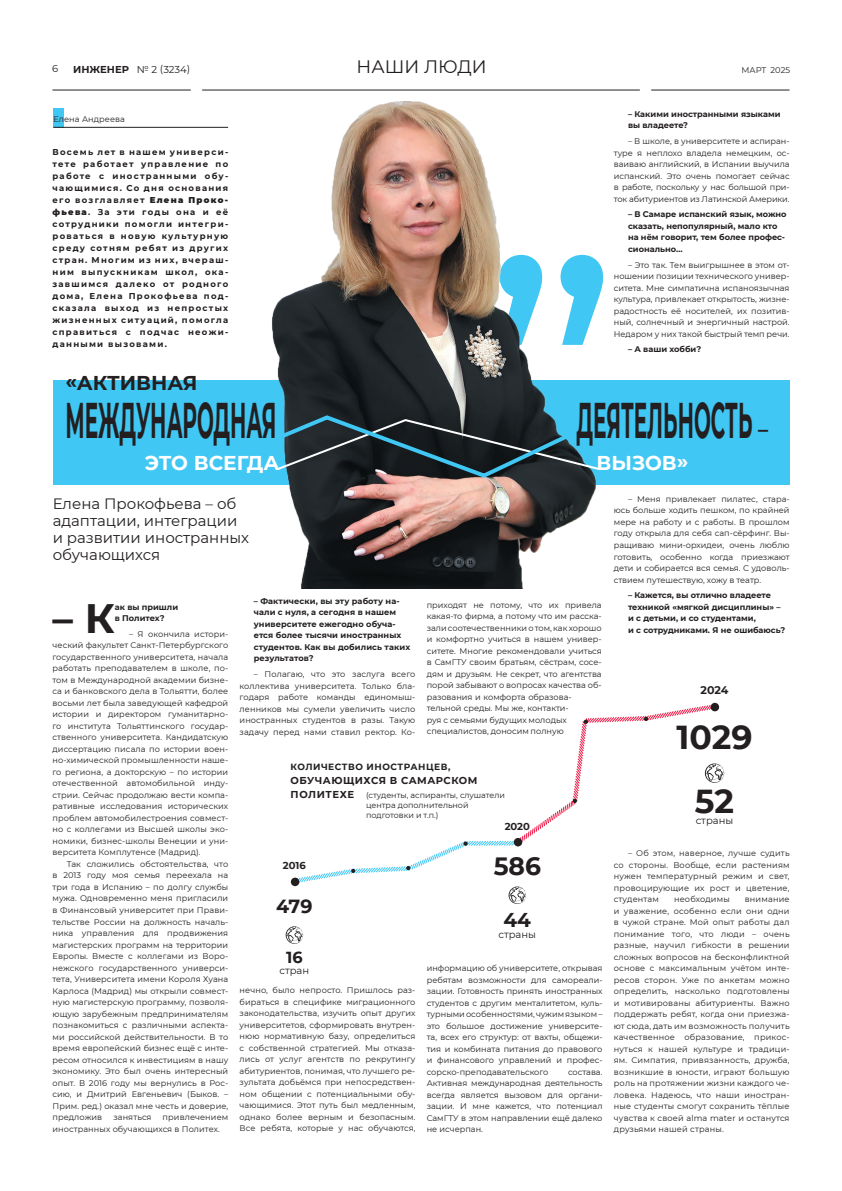
<style>
.page{position:relative;width:842px;height:1191px;background:#fff}
.page>*{position:absolute;margin:0;border:0;box-sizing:border-box;transform-origin:0 0}
.статьи{font:700 50px "Montserrat";color:#231f20;scale:.4 1}
.t1{font:700 41.1px "Montserrat";color:#231f20}
.статьи-2{font:700 33.1px "Montserrat";color:#231f20}
.статьи-3{font:700 25px "Montserrat";color:#231f20}
.статьи-4{font:700 20px "Montserrat";color:#fff}
.статьи-5{font:700 20px "Montserrat";color:#231f20}
.статьи-6{font:700 19px "Montserrat";color:#231f20}
.t2{font:18px "Montserrat";color:#231f20}
.статьи-7{font:700 16px "Montserrat";color:#231f20}
.t3{font:15px/17px "Montserrat";color:#231f20}
.статьи-8{font:700 11px "Montserrat";color:#231f20}
.статьи-9{font:700 10px/14px "Montserrat";letter-spacing:.05em;color:#231f20}
.статьи-10{font:10px "Montserrat";color:#231f20}
.статьи-11{font:700 9px "Montserrat";letter-spacing:.06em;color:#231f20}
.t4{font:700 8.5px/12px "Montserrat";letter-spacing:.15em;color:#231f20;text-align:justify}
.t5{font:8.3px "Montserrat";color:#231f20}
.t6{font:8.2px/11.5px "Montserrat";color:#231f20;text-align:justify}
.t7{font:700 8.2px/11.5px "Montserrat";color:#231f20}
.t8{font:8.2px "Montserrat";letter-spacing:.02em;color:#231f20}
.статьи-12{font:8px/10px "Montserrat";color:#231f20}
.s1{font-weight:700}
.s2{font-weight:900}
</style>
<div class="page">
<hr style="left:202px;top:90px;width:438px;height:1px;background:#231f20">
<hr style="left:52px;top:90px;width:139px;height:1px;background:#231f20">
<hr style="left:651px;top:90px;width:138px;height:1px;background:#231f20">
<div style="left:53px;top:380px;width:737px;height:105px;background:#40c7f4"></div>
<img style="left:272px;top:101px;width:331px;height:487px">
<svg style="left:273px;top:413px;width:328px;height:67px"></svg>
<div style="left:53px;top:108px;width:11px;height:20px;background:#40c7f4"></div>
<hr style="left:53px;top:127px;width:175px;height:1px;background:#231f20">
<div style="left:291px;top:877px;width:8px;height:9px;background:#231f20;border-radius:50%"></div>
<svg style="left:286px;top:926px;width:17px;height:17px"></svg>
<svg style="left:293px;top:703px;width:431px;height:201px"></svg>
<p class="статьи-10" style="left:52px;top:61px;width:8px">6</p>
<p class="статьи-10" style="left:73px;top:63px;width:119px"><span class="s1">ИНЖЕНЕР</span> № 2 (3234)</p>
<p class="t2" style="left:357px;top:54px;width:131px">НАШИ ЛЮДИ</p>
<p class="t5" style="left:741px;top:64px;width:50px">МАРТ 2025</p>
<p class="t6" style="left:53px;top:113px;width:73px">Елена Андреева</p>
<p class="t4" style="left:53px;top:145px;width:177px">Восемь лет в нашем универси&shy;тете работает управление по работе с иностранными обу&shy;чающимися. Со дня основания его возглавляет <span class="s2">Елена Проко&shy;фьева</span>. За эти годы она и её сотрудники помогли интегри&shy;роваться в новую культурную среду сотням ребят из других стран. Многим из них, вчераш&shy;ним выпускникам школ, ока&shy;завшимся далеко от родного дома, Елена Прокофьева под&shy;сказала выход из непростых жизненных ситуаций, помогла справиться с подчас неожи&shy;данными вызовами.</p>
<p class="t7" style="left:628px;top:108px;width:154px">– Какими иностранными языками вы владеете?</p>
<p class="t6" style="left:614px;top:135px;width:177px;text-indent:14px">– В школе, в университете и аспиран&shy;туре я неплохо владела немецким, ос&shy;ваиваю английский, в Испании выучила испанский. Это очень помогает сейчас в работе, поскольку у нас большой при&shy;ток абитуриентов из Латинской Америки.</p>
<p class="t7" style="left:628px;top:208px;width:160px">– В Самаре испанский язык, можно сказать, непопулярный, мало кто на нём говорит, тем более профес&shy;сионально…</p>
<p class="t6" style="left:614px;top:259px;width:177px;text-indent:14px">– Это так. Тем выигрышнее в этом от&shy;ношении позиции технического универ&shy;ситета. Мне симпатична испаноязычная культура, привлекает открытость, жизне&shy;радостность её носителей, их позитив&shy;ный, солнечный и энергичный настрой.<br>Недаром у них такой быстрый темп речи.</p>
<p class="t7" style="left:628px;top:343px;width:75px">– А ваши хобби?</p>
<p class="статьи-5" style="left:65px;top:368px;width:133px">«АКТИВНАЯ</p>
<p class="статьи" style="left:65px;top:384px;width:529px">МЕЖДУНАРОДНАЯ</p>
<p class="статьи" style="left:576px;top:384px;width:441px">ДЕЯТЕЛЬНОСТЬ</p>
<p class="статьи-5" style="left:758px;top:416px;width:11px">–</p>
<p class="статьи-4" style="left:145px;top:448px;width:136px">ЭТО ВСЕГДА</p>
<p class="статьи-4" style="left:596px;top:448px;width:94px">ВЫЗОВ»</p>
<p class="t3" style="left:53px;top:494px;width:198px">Елена Прокофьева – об адаптации, интеграции и развитии иностранных обучающихся</p>
<p class="t1" style="left:53px;top:588px;width:64px">– К</p>
<p class="t7" style="left:115px;top:600px;width:65px">ак вы пришли в Политех?</p>
<p class="t6" style="left:53px;top:628px;width:177px;text-indent:76px">– Я окончила истори&shy;ческий факультет Санкт-Петербургского государственного университета, начала работать преподавателем в школе, по&shy;том в Международной академии бизне&shy;са и банковского дела в Тольятти, более восьми лет была заведующей кафедрой истории и директором гуманитарно&shy;го института Тольяттинского государ&shy;ственного университета. Кандидатскую диссертацию писала по истории воен&shy;но-химической промышленности наше&shy;го региона, а докторскую – по истории отечественной автомобильной инду&shy;стрии. Сейчас продолжаю вести компа&shy;ративные исследования исторических проблем автомобилестроения совмест&shy;но с коллегами из Высшей школы эко&shy;номики, бизнес-школы Венеции и уни&shy;верситета Комплутенсе (Мадрид).</p>
<p class="t6" style="left:53px;top:858px;width:177px;text-indent:14px">Так сложились обстоятельства, что в 2013 году моя семья переехала на три года в Испанию – по долгу службы мужа. Одновременно меня пригласили в Финансовый университет при Прави&shy;тельстве России на должность началь&shy;ника управления для продвижения магистерских программ на территории Европы. Вместе с коллегами из Воро&shy;нежского государственного универси&shy;тета, Университета имени Короля Хуана Карлоса (Мадрид) мы открыли совмест&shy;ную магистерскую программу, позволя&shy;ющую зарубежным предпринимателям познакомиться с различными аспекта&shy;ми российской действительности. В то время европейский бизнес ещё с инте&shy;ресом относился к инвестициям в нашу экономику. Это был очень интересный опыт. В 2016 году мы вернулись в Рос&shy;сию, и Дмитрий Евгеньевич (Быков. – Прим. ред.) оказал мне честь и доверие, предложив</p>
<p class="t6" style="left:113px;top:1111px;width:40px">заняться</p>
<p class="t6" style="left:53px;top:1111px;width:177px;text-indent:110px">привлечением иностранных обучающихся в Политех.</p>
<p class="t7" style="left:254px;top:595px;width:158px">– Фактически, вы эту работу на&shy;чали с нуля, а сегодня в нашем университете ежегодно обуча&shy;ется более тысячи иностранных студентов. Как вы добились таких результатов?</p>
<p class="t6" style="left:240px;top:668px;width:177px;text-indent:14px">– Полагаю, что это заслуга всего коллектива университета. Только бла&shy;годаря работе команды единомыш&shy;ленников мы сумели увеличить число иностранных студентов в разы. Такую задачу перед нами ставил ректор. Ко-</p>
<p class="t6" style="left:427px;top:598px;width:177px;text-align:left">приходят не потому, что их привела какая-то фирма, а потому что им расска&shy;зали соотечественники о том, как хорошо и комфортно учиться в нашем универ&shy;ситете. Многие рекомендовали учиться в СамГТУ своим братьям, сёстрам, сосе&shy;дям и друзьям. Не секрет, что агентства порой забывают о вопросах качества об&shy;разования и комфорта образова&shy;тельной среды. Мы же, контакти-<br>руя с семьями будущих молодых специалистов, доносим полную</p>
<p class="статьи-11" style="left:291px;top:760px;width:161px">КОЛИЧЕСТВО ИНОСТРАНЦЕВ,</p>
<p class="статьи-9" style="left:291px;top:773px;width:188px">ОБУЧАЮЩИХСЯ В САМАРСКОМ<br>ПОЛИТЕХЕ</p>
<p class="статьи-12" style="left:366px;top:789px;width:140px">(студенты, аспиранты, слушатели центра дополнительной подготовки и т.п.)</p>
<p class="статьи-9" style="left:283px;top:858px;width:24px">2016</p>
<p class="статьи-6" style="left:276px;top:893px;width:38px">479</p>
<p class="статьи-7" style="left:286px;top:946px;width:18px">16</p>
<p class="статьи-10" style="left:280px;top:964px;width:31px">стран</p>
<p class="t6" style="left:240px;top:984px;width:177px">нечно, было непросто. Пришлось раз&shy;бираться в специфике миграционного законодательства, изучить опыт других университетов, сформировать внутрен&shy;нюю нормативную базу, определиться с собственной стратегией. Мы отказа&shy;лись от услуг агентств по рекрутингу абитуриентов, понимая, что лучшего ре&shy;зультата добьёмся при непосредствен&shy;ном общении с потенциальными обу&shy;чающимися. Этот путь был медленным, однако более верным и безопасным.<br>Все ребята, которые у нас обучаются,</p>
<p class="статьи-9" style="left:505px;top:818px;width:27px">2020</p>
<p class="статьи-3" style="left:494px;top:848px;width:49px">586</p>
<p class="статьи-5" style="left:503px;top:905px;width:29px">44</p>
<p class="статьи-10" style="left:498px;top:927px;width:39px">страны</p>
<p class="t6" style="left:427px;top:962px;width:177px">информацию об университете, открывая ребятам возможности для самореали&shy;зации. Готовность принять иностранных студентов с другим менталитетом, куль&shy;турными особенностями, чужим языком – это большое достижение университе&shy;та, всех его структур: от вахты, общежи&shy;тия и комбината питания до правового и финансового управлений и профес&shy;сорско-преподавательского</p>
<p class="t6" style="left:427px;top:1065px;width:177px;text-indent:141px">состава.<br>Активная международная деятельность всегда является вызовом для органи&shy;зации. И мне кажется, что потенциал СамГТУ в этом направлении ещё далеко не исчерпан.</p>
<p class="t6" style="left:614px;top:493px;width:177px;text-indent:14px">– Меня привлекает пилатес, стара&shy;юсь больше ходить пешком, по крайней мере на работу и с работы. В прошлом году открыла для себя сап-сёрфинг. Вы&shy;ращиваю мини-орхидеи, очень люблю готовить, особенно когда приезжают дети и собирается вся семья. С удоволь&shy;ствием путешествую, хожу в театр.</p>
<p class="t7" style="left:628px;top:589px;width:159px">– Кажется, вы отлично владеете техникой «мягкой дисциплины» – и с детьми, и со студентами,<br>и с сотрудниками. Я не ошибаюсь?</p>
<p class="статьи-8" style="left:700px;top:681px;width:29px">2024</p>
<p class="статьи-2" style="left:676px;top:713px;width:77px">1029</p>
<p class="статьи-2" style="left:695px;top:777px;width:41px">52</p>
<p class="статьи-10" style="left:696px;top:813px;width:39px">страны</p>
<p class="t6" style="left:614px;top:847px;width:177px;text-indent:14px">– Об этом, наверное, лучше судить со стороны. Вообще, если растениям нужен температурный режим и свет, провоцирующие их рост и цветение, студентам</p>
<p class="t8" style="left:674px;top:893px;width:57px">необходимы</p>
<p class="t6" style="left:614px;top:893px;width:177px;text-indent:131px">внимание и уважение, особенно если они одни в чужой стране. Мой опыт работы дал понимание того, что люди – очень разные, научил гибкости в решении сложных вопросов на бесконфликтной основе с максимальным учётом инте&shy;ресов сторон. Уже по анкетам можно определить, насколько подготовлены и мотивированы абитуриенты. Важно поддержать ребят, когда они приезжа&shy;ют сюда, дать им возможность получить качественное образование, прикос&shy;нуться к нашей культуре и традици&shy;ям. Симпатия, привязанность, дружба, возникшие в юности, играют большую роль на протяжении жизни каждого че&shy;ловека. Надеюсь, что наши иностран&shy;ные студенты смогут сохранить тёплые чувства к своей alma mater и останутся друзьями нашей страны.</p>
</div>
